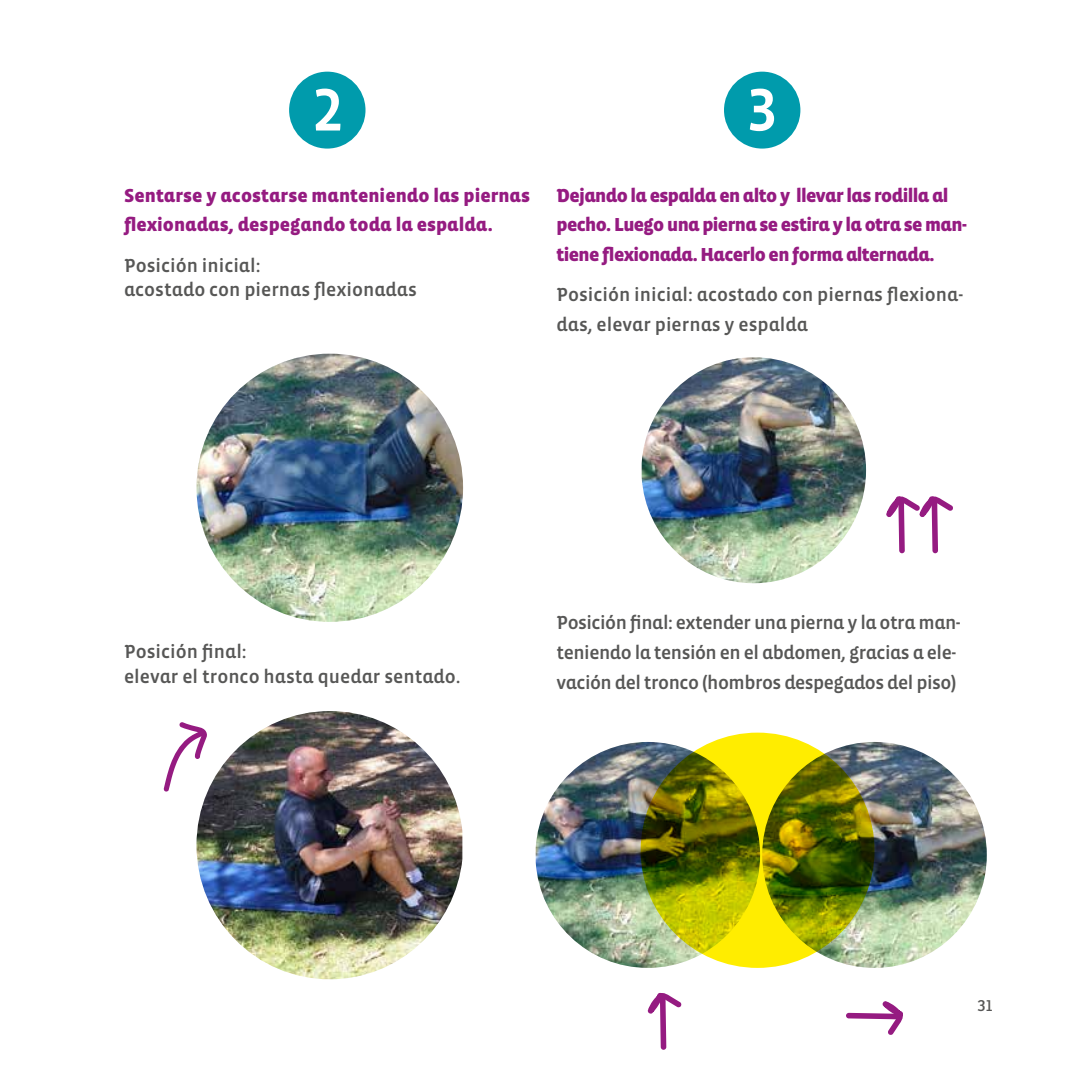
<style>
.page{position:relative;width:1092px;height:1092px;background:#fff}
.page>*{position:absolute;margin:0;border:0;box-sizing:border-box;transform-origin:0 0}
.t1{font:61.25px "Vista Sans Alt Med";color:#fff}
.t2{font:19.25px/24.5px "Vista Sans Alt Med";color:#575756}
.t3{font:19.25px/29.8px "Vista Sans Alt Med";letter-spacing:-.025em;color:#575756}
.t4{font:900 19.25px/29.8px "Vista Sans Alt";letter-spacing:-.03em;color:#951b81}
.t5{font:900 19.25px/29.8px "Vista Sans Alt";color:#951b81}
.t6{font:15.75px "Ronnia";color:#575756}
</style>
<div class="page">
<img style="left:196px;top:353px;width:267px;height:269px">
<img style="left:196px;top:711px;width:266px;height:268px">
<img style="left:641px;top:357px;width:225px;height:226px">
<img style="left:535px;top:741px;width:211px;height:226px">
<img style="left:768px;top:742px;width:218px;height:225px">
<div style="left:289px;top:72px;width:76px;height:76px;background:#009bac;border-radius:50%"></div>
<div style="left:724px;top:72px;width:76px;height:76px;background:#009bac;border-radius:50%"></div>
<svg style="left:640px;top:732px;width:234px;height:235px;background:#909100"></svg>
<svg style="left:647px;top:992px;width:34px;height:57px"></svg>
<svg style="left:886px;top:496px;width:67px;height:57px"></svg>
<svg style="left:846px;top:1001px;width:57px;height:34px"></svg>
<svg style="left:163px;top:721px;width:44px;height:70px"></svg>
<h1 class="t1" style="left:312px;top:79px;width:32px">2</h1>
<h1 class="t1" style="left:746px;top:79px;width:32px">3</h1>
<p class="t5" style="left:124px;top:180px;width:407px">Sentarse y acostarse manteniendo las piernas flexionadas, despegando toda la espalda.</p>
<p class="t2" style="left:124px;top:253px;width:294px">Posición inicial:<br>acostado con piernas flexionadas</p>
<p class="t4" style="left:556px;top:180px;width:412px">Dejando la espalda en alto y llevar las rodilla al pecho. Luego una pierna se estira y la otra se man&shy;tiene flexionada. Hacerlo en forma alternada.</p>
<p class="t2" style="left:556px;top:280px;width:408px;line-height:29.8px">Posición inicial: acostado con piernas flexiona&shy;das, elevar piernas y espalda</p>
<p class="t2" style="left:124px;top:640px;width:338px">Posición final:<br>elevar el tronco hasta quedar sentado.</p>
<p class="t3" style="left:556px;top:608px;width:405px">Posición final: extender una pierna y la otra man&shy;teniendo la tensión en el abdomen, gracias a ele&shy;vación del tronco (hombros despegados del piso)</p>
<p class="t6" style="left:977px;top:995px;width:16px">31</p>
</div>
